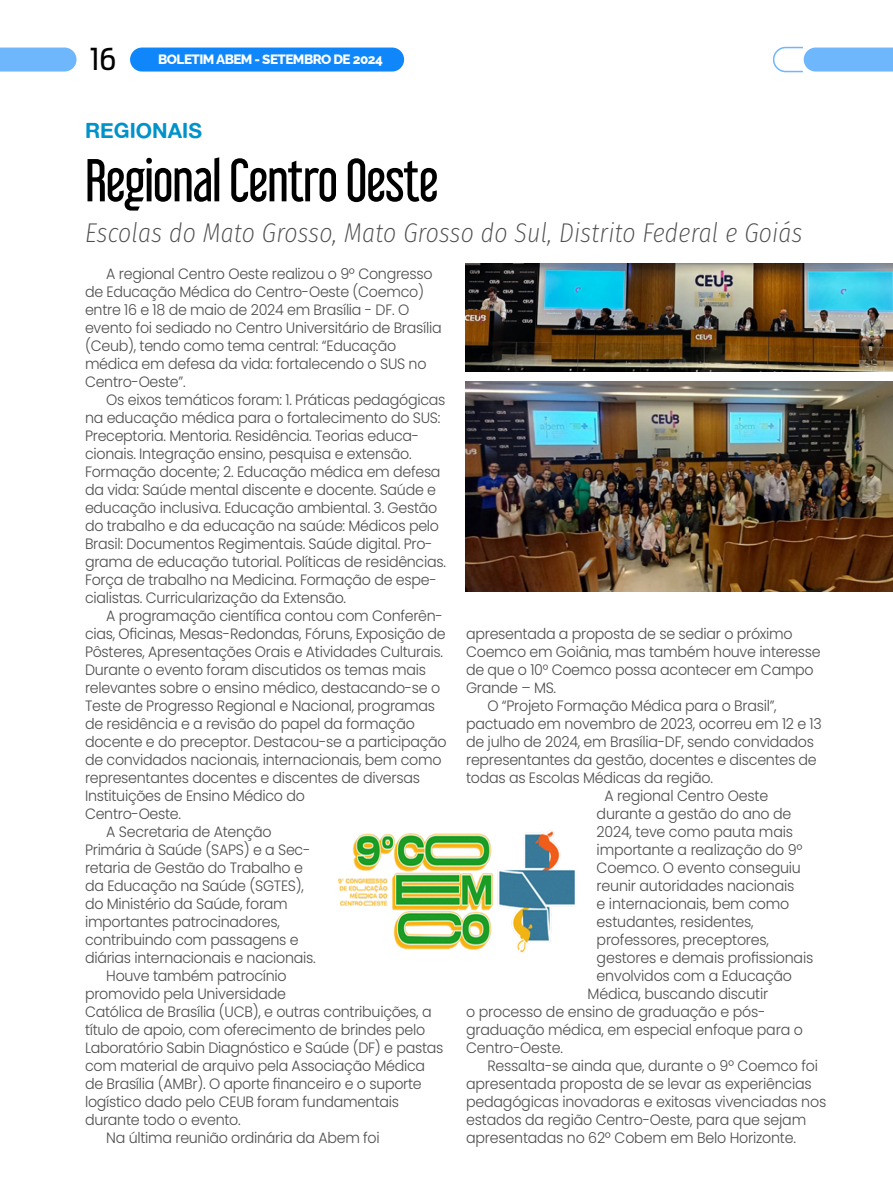
<style>
.page{position:relative;width:893px;height:1191px;background:#fff}
.page>*{position:absolute;margin:0;border:0;box-sizing:border-box;transform-origin:0 0}
.t1{font:54px "Libel Suit Rg";letter-spacing:-.025em;color:#000}
.t2{font:30px "Antenna Cond";color:#000}
.t3{font:italic 200 27px "Fira Sans Condensed";letter-spacing:.01em;color:#4d4d4f;scale:.95 1}
.t4{font:21px "Alte Haas Grotesk Bold";color:#0092c8}
.t5{font:300 15px/18px "Poppins";letter-spacing:-.02em;color:#4d4d4f;scale:.95 1}
.t6{font:800 13.5px "Raleway";letter-spacing:-.04em;color:#fff}
</style>
<div class="page">
<div style="left:130px;top:48px;width:274px;height:24px;background:#0f87fb;border-radius:12px"></div>
<svg style="left:0;top:48px;width:77px;height:24px;background:#77bbfd"></svg>
<svg style="left:772px;top:46px;width:121px;height:27px"></svg>
<img style="left:466px;top:263px;width:427px;height:108px">
<img style="left:466px;top:382px;width:427px;height:210px">
<img style="left:338px;top:829px;width:237px;height:124px">
<h2 class="t2" style="left:90px;top:41px;width:28px">16</h2>
<p class="t6" style="left:158px;top:49px;width:226px">BOLETIM ABEM - SETEMBRO DE 2024</p>
<h3 class="t4" style="left:85px;top:117px;width:119px">REGIONAIS</h3>
<h1 class="t1" style="left:85px;top:136px;width:355px">Regional Centro Oeste</h1>
<h3 class="t3" style="left:85px;top:214px;width:757px">Escolas do Mato Grosso, Mato Grosso do Sul, Distrito Federal e Goiás</h3>
<p class="t5" style="left:85px;top:264px;width:377px;text-indent:21px">A regional Centro Oeste realizou o 9º Congresso de Educação Médica do Centro-Oeste (Coemco) entre 16 e 18 de maio de 2024 em Brasília - DF. O evento foi sediado no Centro Universitário de Brasília (Ceub), tendo como tema central: “Educação médica em defesa da vida: fortalecendo o SUS no Centro-Oeste”.</p>
<p class="t5" style="left:85px;top:390px;width:381px;text-indent:21px">Os eixos temáticos foram: 1. Práticas pedagógicas na educação médica para o fortalecimento do SUS:<br>Preceptoria. Mentoria. Residência. Teorias educa&shy;cionais. Integração ensino, pesquisa e extensão.<br>Formação docente; 2. Educação médica em defesa da vida: Saúde mental discente e docente. Saúde e educação inclusiva. Educação ambiental. 3. Gestão do trabalho e da educação na saúde: Médicos pelo Brasil: Documentos Regimentais. Saúde digital. Pro&shy;grama de educação tutorial. Políticas de residências.<br>Força de trabalho na Medicina. Formação de espe&shy;cialistas. Curricularização da Extensão.</p>
<p class="t5" style="left:106px;top:606px;width:356px">A programação científica contou com Conferên-</p>
<p class="t5" style="left:85px;top:624px;width:381px">cias, Oficinas, Mesas-Redondas, Fóruns, Exposição de</p>
<p class="t5" style="left:85px;top:642px;width:378px">Pôsteres, Apresentações Orais e Atividades Culturais.</p>
<p class="t5" style="left:85px;top:660px;width:360px">Durante o evento foram discutidos os temas mais</p>
<p class="t5" style="left:85px;top:678px;width:375px">relevantes sobre o ensino médico, destacando-se o</p>
<p class="t5" style="left:85px;top:696px;width:370px">Teste de Progresso Regional e Nacional, programas</p>
<p class="t5" style="left:85px;top:714px;width:349px">de residência e a revisão do papel da formação</p>
<p class="t5" style="left:85px;top:732px;width:382px">docente e do preceptor. Destacou-se a participação</p>
<p class="t5" style="left:85px;top:750px;width:377px">de convidados nacionais, internacionais, bem como</p>
<p class="t5" style="left:85px;top:768px;width:354px">representantes docentes e discentes de diversas</p>
<p class="t5" style="left:85px;top:786px;width:233px">Instituições de Ensino Médico do</p>
<p class="t5" style="left:85px;top:804px;width:103px">Centro-Oeste.</p>
<p class="t5" style="left:106px;top:822px;width:176px">A Secretaria de Atenção</p>
<p class="t5" style="left:85px;top:840px;width:239px">Primária à Saúde (SAPS) e a Sec-</p>
<p class="t5" style="left:85px;top:858px;width:231px">retaria de Gestão do Trabalho e</p>
<p class="t5" style="left:85px;top:876px;width:232px">da Educação na Saúde (SGTES),</p>
<p class="t5" style="left:85px;top:894px;width:215px">do Ministério da Saúde, foram</p>
<p class="t5" style="left:85px;top:912px;width:207px">importantes patrocinadores,</p>
<p class="t5" style="left:85px;top:930px;width:226px">contribuindo com passagens e</p>
<p class="t5" style="left:85px;top:948px;width:244px">diárias internacionais e nacionais.</p>
<p class="t5" style="left:106px;top:966px;width:191px">Houve também patrocínio</p>
<p class="t5" style="left:85px;top:984px;width:213px">promovido pela Universidade</p>
<p class="t5" style="left:85px;top:1002px;width:366px">Católica de Brasília (UCB), e outras contribuições, a</p>
<p class="t5" style="left:85px;top:1020px;width:360px">título de apoio, com oferecimento de brindes pelo</p>
<p class="t5" style="left:85px;top:1038px;width:379px">Laboratório Sabin Diagnóstico e Saúde (DF) e pastas</p>
<p class="t5" style="left:85px;top:1056px;width:360px">com material de arquivo pela Associação Médica</p>
<p class="t5" style="left:85px;top:1074px;width:356px">de Brasília (AMBr). O aporte financeiro e o suporte</p>
<p class="t5" style="left:85px;top:1092px;width:332px">logístico dado pelo CEUB foram fundamentais</p>
<p class="t5" style="left:85px;top:1110px;width:165px">durante todo o evento.</p>
<p class="t5" style="left:106px;top:1128px;width:289px">Na última reunião ordinária da Abem foi</p>
<p class="t5" style="left:466px;top:624px;width:345px">apresentada a proposta de se sediar o próximo</p>
<p class="t5" style="left:466px;top:642px;width:375px">Coemco em Goiânia, mas também houve interesse</p>
<p class="t5" style="left:466px;top:660px;width:367px">de que o 10° Coemco possa acontecer em Campo</p>
<p class="t5" style="left:466px;top:678px;width:96px">Grande – MS.</p>
<p class="t5" style="left:487px;top:696px;width:306px">O “Projeto Formação Médica para o Brasil”,</p>
<p class="t5" style="left:466px;top:714px;width:376px">pactuado em novembro de 2023, ocorreu em 12 e 13</p>
<p class="t5" style="left:466px;top:732px;width:368px">de julho de 2024, em Brasília-DF, sendo convidados</p>
<p class="t5" style="left:466px;top:750px;width:371px">representantes da gestão, docentes e discentes de</p>
<p class="t5" style="left:466px;top:768px;width:261px">todas as Escolas Médicas da região.</p>
<p class="t5" style="left:604px;top:786px;width:174px">A regional Centro Oeste</p>
<p class="t5" style="left:597px;top:804px;width:207px">durante a gestão do ano de</p>
<p class="t5" style="left:597px;top:822px;width:208px">2024, teve como pauta mais</p>
<p class="t5" style="left:597px;top:840px;width:218px">importante a realização do 9º</p>
<p class="t5" style="left:597px;top:858px;width:217px">Coemco. O evento conseguiu</p>
<p class="t5" style="left:597px;top:876px;width:210px">reunir autoridades nacionais</p>
<p class="t5" style="left:597px;top:894px;width:204px">e internacionais, bem como</p>
<p class="t5" style="left:597px;top:912px;width:167px">estudantes, residentes,</p>
<p class="t5" style="left:597px;top:930px;width:183px">professores, preceptores,</p>
<p class="t5" style="left:597px;top:948px;width:230px">gestores e demais profissionais</p>
<p class="t5" style="left:597px;top:966px;width:207px">envolvidos com a Educação</p>
<p class="t5" style="left:588px;top:984px;width:192px">Médica, buscando discutir</p>
<p class="t5" style="left:466px;top:1002px;width:317px">o processo de ensino de graduação e pós-</p>
<p class="t5" style="left:466px;top:1020px;width:356px">graduação médica, em especial enfoque para o</p>
<p class="t5" style="left:466px;top:1038px;width:104px">Centro-Oeste.</p>
<p class="t5" style="left:487px;top:1056px;width:350px">Ressalta-se ainda que, durante o 9º Coemco foi</p>
<p class="t5" style="left:466px;top:1074px;width:365px">apresentada proposta de se levar as experiências</p>
<p class="t5" style="left:466px;top:1092px;width:381px">pedagógicas inovadoras e exitosas vivenciadas nos</p>
<p class="t5" style="left:466px;top:1110px;width:360px">estados da região Centro-Oeste, para que sejam</p>
<p class="t5" style="left:466px;top:1128px;width:349px">apresentadas no 62º Cobem em Belo Horizonte.</p>
</div>
